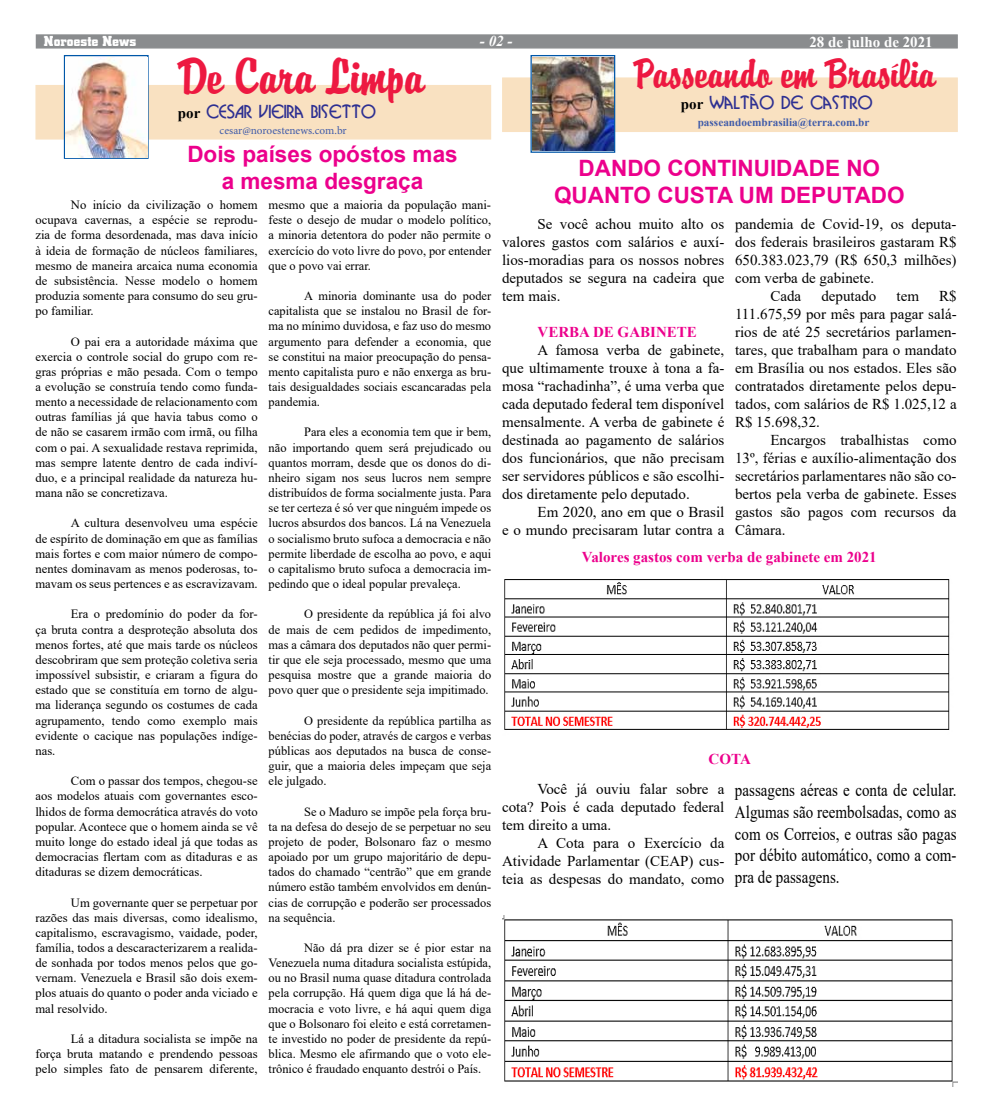
<style>
.page{position:relative;width:993px;height:1117px;background:#fff}
.page>*{position:absolute;margin:0;border:0;box-sizing:border-box;transform-origin:0 0}
.t1{font:45px "Briquet Plain";color:#ed1941}
.t2{font:37.5px "Briquet Plain";color:#ed1941}
.t3{font:700 22.5px/27px "Arial";color:#ec008c;text-align:center}
.t4{font:18px/21.6px "Times New Roman";color:#000;text-align:justify;scale:.83 1}
.t5{font:17.5px "Bosanova Plain";color:#2e3092}
.t6{font:15px/18px "Times New Roman";color:#000;text-align:justify}
.t7{font:700 15px "Times New Roman";color:#ec008c}
.t8{font:700 15px "Times New Roman";color:#fff}
.t9{font:700 15px "City D";letter-spacing:.005em;color:#fff}
.t10{font:italic 700 15px "Times New Roman";color:#fff}
.t11{font:12.62px/15.1px "Times New Roman";color:#000;text-align:justify}
.t12{font:700 11.25px "Times New Roman";color:#415ca9}
.t13{font:11.25px "Minion Pro";color:#415ca9}
.s1{font-family:"Times New Roman";font-weight:700;font-size:15px;color:#000}
</style>
<div class="page">
<div style="left:36px;top:34px;width:921px;height:15px;background:#8a8c8e;border:1px solid #8a8c8e"></div>
<div style="left:502px;top:77px;width:455px;height:55px;background:#f9e1c1;border:1px solid #f9e1c1"></div>
<div style="left:530px;top:55px;width:85px;height:98px;border:1px solid #0057a8"></div>
<img style="left:532px;top:57px;width:81px;height:94px">
<img style="left:504px;top:579px;width:446px;height:151px">
<img style="left:502px;top:915px;width:455px;height:170px">
<div style="left:35px;top:85px;width:456px;height:54px;background:#f9e1c1"></div>
<div style="left:64px;top:55px;width:85px;height:104px;border:1px solid #0057a8"></div>
<img style="left:66px;top:58px;width:81px;height:99px">
<p class="t9" style="left:44px;top:33px;width:94px">Noroeste News</p>
<p class="t10" style="left:480px;top:31px;width:34px">- 02 -</p>
<p class="t8" style="left:809px;top:31px;width:125px">28 de julho de 2021</p>
<h2 class="t2" style="left:634px;top:50px;width:303px">Passeando em Brasília</h2>
<h3 class="t5" style="left:680px;top:92px;width:194px"><span class="s1">por</span> WALTÃO DE CASTRO</h3>
<p class="t12" style="left:697px;top:114px;width:173px">passeandoembrasilia@terra.com.br</p>
<h3 class="t3" style="left:554px;top:154px;width:352px">DANDO CONTINUIDADE NO<br>QUANTO CUSTA UM DEPUTADO</h3>
<p class="t6" style="left:502px;top:214px;width:224px;text-indent:35px">Se você achou muito alto os valores gastos com salários e auxí&shy;lios-moradias para os nossos nobres deputados se segura na cadeira que tem mais.</p>
<p class="t7" style="left:537px;top:321px;width:161px">VERBA DE GABINETE</p>
<p class="t6" style="left:502px;top:340px;width:224px;text-indent:35px">A famosa verba de gabinete, que ultimamente trouxe à tona a fa&shy;mosa “rachadinha”, é uma verba que cada deputado federal tem disponível mensalmente. A verba de gabinete é destinada ao pagamento de salários dos funcionários, que não precisam ser servidores públicos e são escolhi&shy;dos diretamente pelo deputado.</p>
<p class="t6" style="left:502px;top:502px;width:224px;text-align:right">Em 2020, ano em que o Brasil<br>e o mundo precisaram lutar contra a</p>
<h1 class="t1" style="left:179px;top:49px;width:246px">De Cara Limpa</h1>
<h3 class="t5" style="left:178px;top:101px;width:200px"><span class="s1">por</span> CESAR VIEIRA BISETTO</h3>
<p class="t13" style="left:219px;top:123px;width:129px">cesar@noroestenews.com.br</p>
<h3 class="t3" style="left:187px;top:140px;width:272px">Dois países opóstos mas a mesma desgraça</h3>
<p class="t11" style="left:35px;top:197px;width:224px;text-indent:35px">No início da civilização o homem ocupava cavernas, a espécie se reprodu&shy;zia de forma desordenada, mas dava início à ideia de formação de núcleos familiares, mesmo de maneira arcaica numa economia de subsistência. Nesse modelo o homem produzia somente para consumo do seu gru&shy;po familiar.</p>
<p class="t11" style="left:35px;top:333px;width:224px;text-indent:35px">O pai era a autoridade máxima que exercia o controle social do grupo com re&shy;gras próprias e mão pesada. Com o tempo a evolução se construía tendo como funda&shy;mento a necessidade de relacionamento com outras famílias já que havia tabus como o de não se casarem irmão com irmã, ou filha com o pai. A sexualidade restava reprimida, mas sempre latente dentro de cada indiví&shy;duo, e a principal realidade da natureza hu&shy;mana não se concretizava.</p>
<p class="t11" style="left:35px;top:515px;width:224px;text-indent:35px">A cultura desenvolveu uma espécie de espírito de dominação em que as famílias mais fortes e com maior número de compo&shy;nentes dominavam as menos poderosas, to&shy;mavam os seus pertences e as escravizavam.</p>
<p class="t11" style="left:35px;top:606px;width:224px;text-indent:35px">Era o predomínio do poder da for&shy;ça bruta contra a desproteção absoluta dos menos fortes, até que mais tarde os núcleos descobriram que sem proteção coletiva seria impossível subsistir, e criaram a figura do estado que se constituía em torno de algu&shy;ma liderança segundo os costumes de cada agrupamento, tendo como exemplo mais evidente o cacique nas populações indíge&shy;nas.</p>
<p class="t11" style="left:35px;top:772px;width:224px;text-indent:35px">Com o passar dos tempos, chegou-se aos modelos atuais com governantes esco&shy;lhidos de forma democrática através do voto popular. Acontece que o homem ainda se vê muito longe do estado ideal já que todas as democracias flertam com as ditaduras e as ditaduras se dizem democráticas.</p>
<p class="t11" style="left:35px;top:894px;width:224px;text-indent:35px">Um governante quer se perpetuar por razões das mais diversas, como idealismo, capitalismo, escravagismo, vaidade, poder, família, todos a descaracterizarem a realida&shy;de sonhada por todos menos pelos que go&shy;vernam. Venezuela e Brasil são dois exem&shy;plos atuais do quanto o poder anda viciado e mal resolvido.</p>
<p class="t11" style="left:35px;top:1030px;width:224px;text-indent:35px">Lá a ditadura socialista se impõe na força bruta matando e prendendo pessoas pelo simples fato de pensarem diferente,</p>
<p class="t11" style="left:268px;top:197px;width:224px">mesmo que a maioria da população mani&shy;feste o desejo de mudar o modelo político, a minoria detentora do poder não permite o exercício do voto livre do povo, por entender que o povo vai errar.</p>
<p class="t11" style="left:268px;top:288px;width:224px;text-indent:35px">A minoria dominante usa do poder capitalista que se instalou no Brasil de for&shy;ma no mínimo duvidosa, e faz uso do mesmo argumento para defender a economia, que se constitui na maior preocupação do pensa&shy;mento capitalista puro e não enxerga as bru&shy;tais desigualdades sociais escancaradas pela pandemia.</p>
<p class="t11" style="left:268px;top:424px;width:224px;text-indent:35px">Para eles a economia tem que ir bem, não importando quem será prejudicado ou quantos morram, desde que os donos do di&shy;nheiro sigam nos seus lucros nem sempre distribuídos de forma socialmente justa. Para se ter certeza é só ver que ninguém impede os lucros absurdos dos bancos. Lá na Venezuela o socialismo bruto sufoca a democracia e não permite liberdade de escolha ao povo, e aqui o capitalismo bruto sufoca a democracia im&shy;pedindo que o ideal popular prevaleça.</p>
<p class="t11" style="left:268px;top:606px;width:224px;text-indent:35px">O presidente da república já foi alvo de mais de cem pedidos de impedimento, mas a câmara dos deputados não quer permi&shy;tir que ele seja processado, mesmo que uma pesquisa mostre que a grande maioria do povo quer que o presidente seja impitimado.</p>
<p class="t11" style="left:268px;top:712px;width:224px;text-indent:35px">O presidente da república partilha as benécias do poder, através de cargos e verbas públicas aos deputados na busca de conse&shy;guir, que a maioria deles impeçam que seja ele julgado.</p>
<p class="t11" style="left:268px;top:803px;width:224px;text-indent:35px">Se o Maduro se impõe pela força bru&shy;ta na defesa do desejo de se perpetuar no seu projeto de poder, Bolsonaro faz o mesmo apoiado por um grupo majoritário de depu&shy;tados do chamado “centrão” que em grande número estão também envolvidos em denún&shy;cias de corrupção e poderão ser processados na sequência.</p>
<p class="t11" style="left:268px;top:939px;width:224px;text-indent:35px">Não dá pra dizer se é pior estar na Venezuela numa ditadura socialista estúpida, ou no Brasil numa quase ditadura controlada pela corrupção. Há quem diga que lá há de&shy;mocracia e voto livre, e há aqui quem diga que o Bolsonaro foi eleito e está corretamen&shy;te investido no poder de presidente da repú&shy;blica. Mesmo ele afirmando que o voto ele&shy;trônico é fraudado enquanto destrói o País.</p>
<p class="t6" style="left:734px;top:214px;width:223px">pandemia de Covid-19, os deputa-</p>
<p class="t6" style="left:734px;top:232px;width:223px">dos federais brasileiros gastaram R$</p>
<p class="t6" style="left:734px;top:250px;width:223px">650.383.023,79 (R$ 650,3 milhões)</p>
<p class="t6" style="left:734px;top:268px;width:141px">com verba de gabinete.</p>
<p class="t6" style="left:770px;top:286px;width:32px">Cada</p>
<p class="t6" style="left:821px;top:286px;width:56px">deputado</p>
<p class="t6" style="left:896px;top:286px;width:24px">tem</p>
<p class="t6" style="left:734px;top:286px;width:223px;text-indent:204px">R$ 111.675,59 por mês para pagar salá&shy;rios de até 25 secretários parlamen&shy;tares, que trabalham para o mandato em Brasília ou nos estados. Eles são contratados diretamente pelos depu&shy;tados, com salários de R$ 1.025,12 a R$ 15.698,32.</p>
<p class="t6" style="left:734px;top:430px;width:223px;text-indent:35px">Encargos trabalhistas como 13º, férias e auxílio-alimentação dos secretários parlamentares não são co&shy;bertos pela verba de gabinete. Esses gastos são pagos com recursos da Câmara.</p>
<p class="t7" style="left:581px;top:546px;width:296px">Valores gastos com verba de gabinete em 2021</p>
<p class="t7" style="left:708px;top:747px;width:44px">COTA</p>
<p class="t6" style="left:502px;top:779px;width:224px;text-indent:35px">Você já ouviu falar sobre a cota? Pois é cada deputado federal tem direito a uma.</p>
<p class="t6" style="left:502px;top:833px;width:224px;text-indent:35px">A Cota para o Exercício da Atividade Parlamentar (CEAP) cus&shy;teia as despesas do mandato, como</p>
<h3 class="t4" style="left:734px;top:778px;width:268px">passagens aéreas e conta de celular.<br>Algumas são reembolsadas, como as com os Correios, e outras são pagas por débito automático, como a com&shy;pra de passagens.</h3>
</div>
